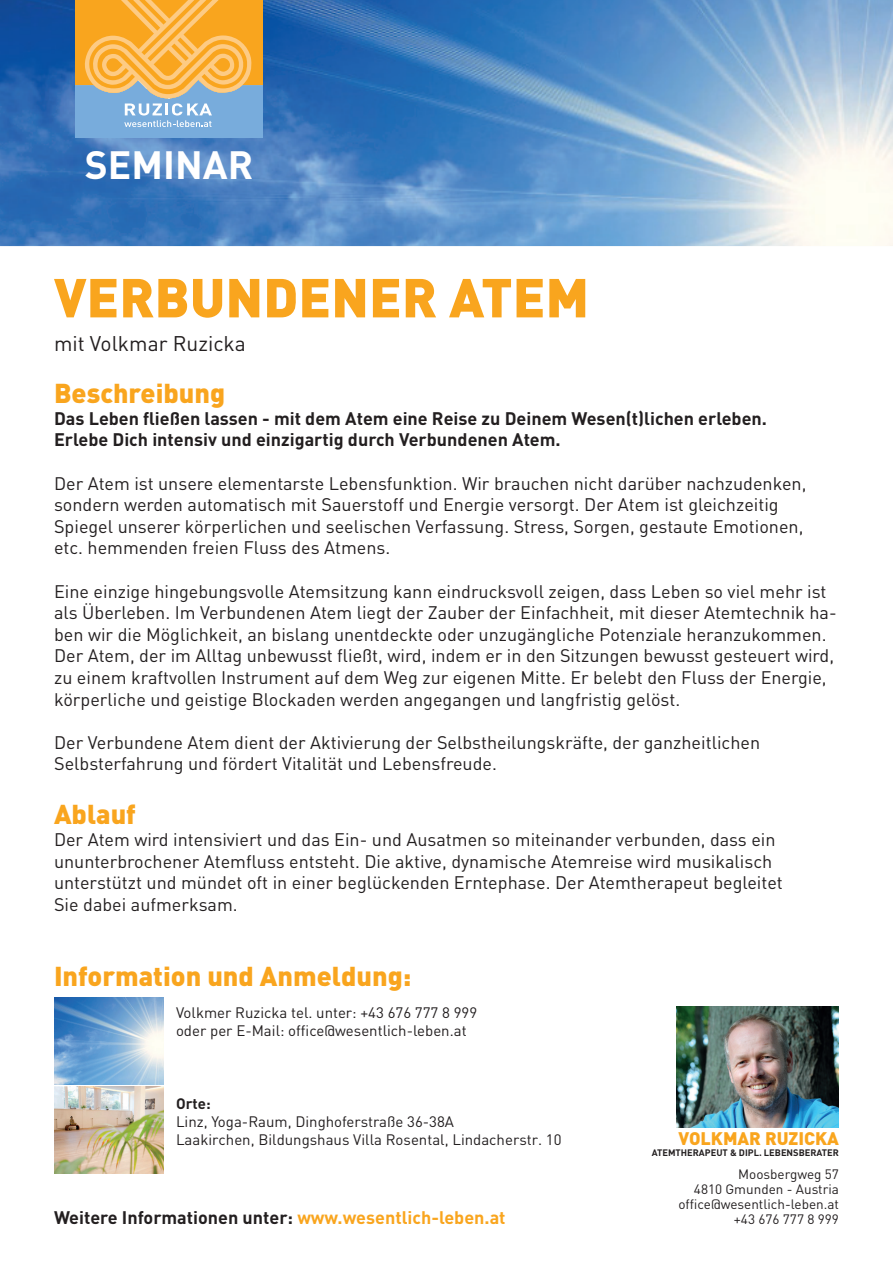
<style>
.page{position:relative;width:893px;height:1263px;background:#fff}
.page>*{position:absolute;margin:0;border:0;box-sizing:border-box;transform-origin:0 0}
.t1{font:900 54px "DIN";color:#f9a51e}
.t2{font:700 39px "DIN";color:#fff}
.t3{font:900 27px "DIN";color:#f9a51e}
.t4{font:21px "DIN";color:#231f20}
.t5{font:18px/21.6px "DIN";color:#231f20}
.t6{font:700 18px/21.6px "DIN";color:#231f20}
.t7{font:900 18px "DIN";color:#f9a51e}
.t8{font:15px/18px "DIN";color:#231f20}
.t9{font:700 15px "DIN";color:#231f20}
.t10{font:13.5px/15px "DIN";color:#231f20;text-align:right}
.t11{font:9.3px "DIN Bold Alternate";color:#231f20}
.s1{color:#f9a51e}
</style>
<div class="page">
<img style="left:0;top:0;width:893px;height:246px">
<svg style="left:75px;top:0;width:188px;height:138px;background:#d0b177"></svg>
<img style="left:676px;top:1006px;width:163px;height:121px">
<img style="left:54px;top:997px;width:110px;height:87px">
<img style="left:54px;top:1087px;width:110px;height:86px">
<h2 class="t2" style="left:85px;top:139px;width:170px">SEMINAR</h2>
<h1 class="t1" style="left:54px;top:262px;width:537px">VERBUNDENER ATEM</h1>
<p class="t4" style="left:54px;top:330px;width:193px">mit Volkmar Ruzicka</p>
<h3 class="t3" style="left:54px;top:375px;width:173px">Beschreibung</h3>
<p class="t6" style="left:54px;top:407px;width:714px">Das Leben fließen lassen - mit dem Atem eine Reise zu Deinem Wesen(t)lichen erleben.<br>Erlebe Dich intensiv und einzigartig durch Verbundenen Atem.</p>
<p class="t5" style="left:54px;top:472px;width:754px">Der Atem ist unsere elementarste Lebensfunktion. Wir brauchen nicht darüber nachzudenken, sondern werden automatisch mit Sauerstoff und Energie versorgt. Der Atem ist gleichzeitig Spiegel unserer körperlichen und seelischen Verfassung. Stress, Sorgen, gestaute Emotionen, etc. hemmenden freien Fluss des Atmens.</p>
<p class="t5" style="left:54px;top:580px;width:784px">Eine einzige hingebungsvolle Atemsitzung kann eindrucksvoll zeigen, dass Leben so viel mehr ist als Überleben. Im Verbundenen Atem liegt der Zauber der Einfachheit, mit dieser Atemtechnik ha&shy;ben wir die Möglichkeit, an bislang unentdeckte oder unzugängliche Potenziale heranzukommen.<br>Der Atem, der im Alltag unbewusst fließt, wird, indem er in den Sitzungen bewusst gesteuert wird, zu einem kraftvollen Instrument auf dem Weg zur eigenen Mitte. Er belebt den Fluss der Energie, körperliche und geistige Blockaden werden angegangen und langfristig gelöst.</p>
<p class="t5" style="left:54px;top:731px;width:707px">Der Verbundene Atem dient der Aktivierung der Selbstheilungskräfte, der ganzheitlichen<br>Selbsterfahrung und fördert Vitalität und Lebensfreude.</p>
<h3 class="t3" style="left:54px;top:797px;width:83px">Ablauf</h3>
<p class="t5" style="left:54px;top:828px;width:730px">Der Atem wird intensiviert und das Ein- und Ausatmen so miteinander verbunden, dass ein ununterbrochener Atemfluss entsteht. Die aktive, dynamische Atemreise wird musikalisch unterstützt und mündet oft in einer beglückenden Erntephase. Der Atemtherapeut begleitet Sie dabei aufmerksam.</p>
<h3 class="t3" style="left:54px;top:958px;width:359px">Information und Anmeldung:</h3>
<p class="t8" style="left:176px;top:1003px;width:303px">Volkmer Ruzicka tel. unter: +43 676 777 8 999 oder per E-Mail: office@wesentlich-leben.at</p>
<p class="t9" style="left:176px;top:1093px;width:36px">Orte:</p>
<p class="t8" style="left:176px;top:1112px;width:387px">Linz, Yoga-Raum, Dinghoferstraße 36-38A<br>Laakirchen, Bildungshaus Villa Rosental, Lindacherstr. 10</p>
<p class="t6" style="left:54px;top:1206px;width:453px">Weitere Informationen unter: <span class="s1">www.wesentlich-leben.at</span></p>
<p class="t7" style="left:678px;top:1126px;width:162px">VOLKMAR RUZICKA</p>
<p class="t11" style="left:652px;top:1147px;width:189px">ATEMTHERAPEUT &amp; DIPL. LEBENSBERATER</p>
<p class="t10" style="left:678px;top:1166px;width:162px">Moosbergweg 57<br>4810 Gmunden - Austria office@wesentlich-leben.at +43 676 777 8 999</p>
</div>
